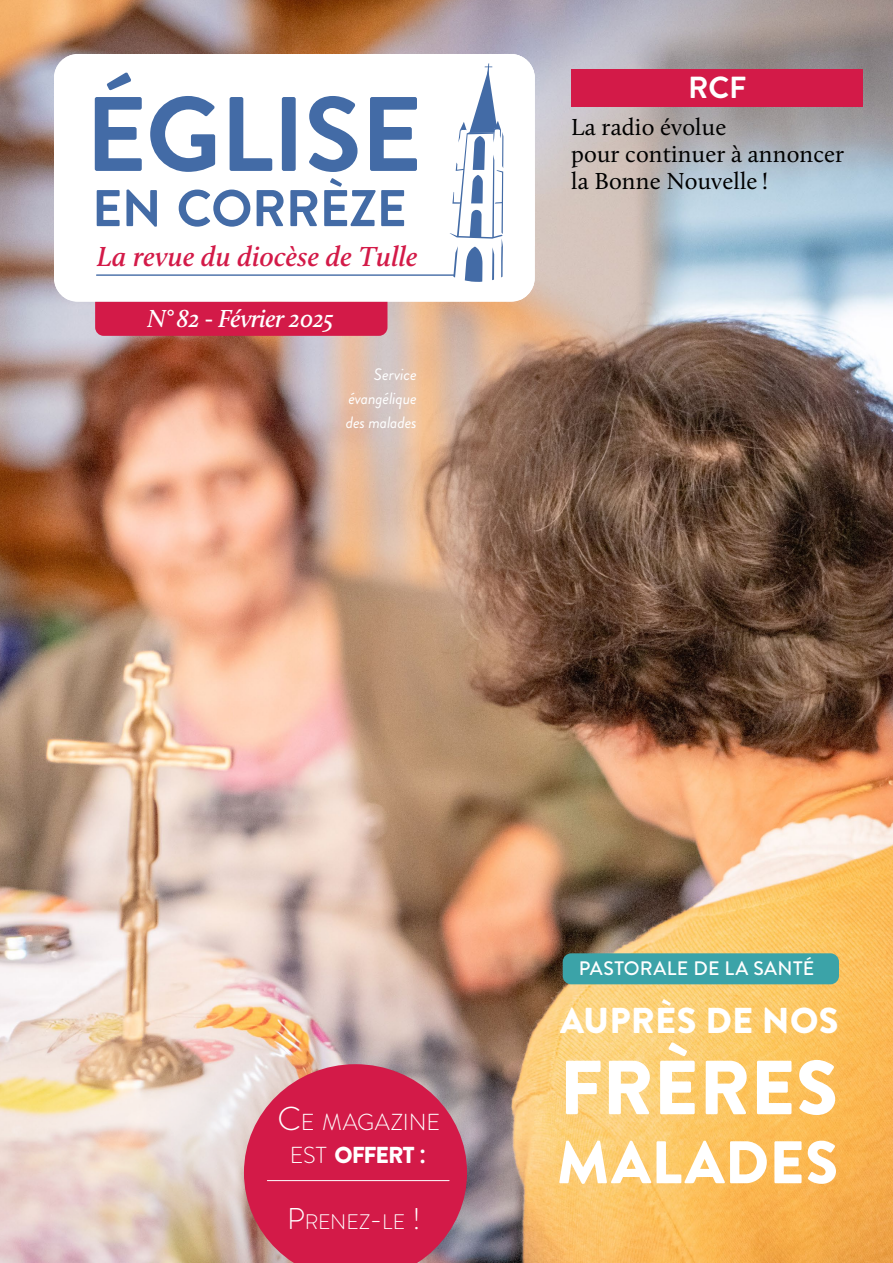
<style>
.page{position:relative;width:893px;height:1263px;background:#fff}
.page>*{position:absolute;margin:0;border:0;box-sizing:border-box;transform-origin:0 0}
.t1{font:700 105.6px "Brandon Grotesque";letter-spacing:-.01em;color:#436ba6}
.t2{font:900 76.5px "Brandon Grotesque";color:#fff}
.t3{font:900 60px "Brandon Grotesque";letter-spacing:.01em;color:#fff}
.t4{font:700 51.45px "Brandon Grotesque";letter-spacing:-.01em;color:#436ba6}
.t5{font:900 36px "Brandon Grotesque";letter-spacing:.01em;color:#fff}
.t6{font:700 30.45px "Brandon Grotesque";color:#fff}
.t7{font:italic 600 28.5px "Calluna";letter-spacing:.005em;color:#d31a48}
.t8{font:italic 600 25.5px "Calluna";letter-spacing:-.025em;color:#fff}
.t9{font:24px/27px "Calluna";letter-spacing:.005em;color:#000}
.t10{font:300 23.1px/33px "Brandon Grotesque";letter-spacing:-.005em;color:#fff;text-align:center}
.t11{font:300 21px "Brandon Grotesque";letter-spacing:-.005em;color:#fff}
.t12{font:500 19.5px "Brandon Grotesque";letter-spacing:.02em;color:#fff}
.t13{font:italic 16.5px/24px "Brandon Grotesque";letter-spacing:-.01em;color:#fff;text-align:justify}
.s1{font-size:33px}
.s2{font-weight:900}
.s3{font-weight:400;font-size:33px}
.s4{font-size:30px}
</style>
<div class="page">
<img style="left:0;top:0;width:893px;height:1263px">
<svg style="left:19px;top:1047px;width:552px;height:175px;background:#dcc8b6"></svg>
<svg style="left:244px;top:1064px;width:223px;height:199px;background:#ce3358"></svg>
<hr style="left:267px;top:1180px;width:182px;height:1px;background:#fff">
<div style="left:571px;top:69px;width:292px;height:37px;background:#d31a48"></div>
<div style="left:563px;top:953px;width:276px;height:31px;background:#3ba3a8;border-radius:9px"></div>
<svg style="left:54px;top:54px;width:481px;height:246px"></svg>
<div style="left:252px;top:54px;width:283px;height:192px;background:#fff"></div>
<svg style="left:449px;top:63px;width:54px;height:220px"></svg>
<hr style="left:97px;top:274px;width:357px;height:2px;background:#436ba6">
<div style="left:95px;top:302px;width:292px;height:34px;background:#d31a48"></div>
<h1 class="t1" style="left:85px;top:61px;width:339px">ÉGLISE</h1>
<h3 class="t4" style="left:92px;top:172px;width:316px">EN CORRÈZE</h3>
<p class="t7" style="left:97px;top:239px;width:322px">La revue du diocèse de Tulle</p>
<p class="t8" style="left:147px;top:303px;width:188px">N°82 - Février 2025</p>
<p class="t13" style="left:346px;top:363px;width:72px;text-indent:28px">Service évangélique des malades</p>
<p class="t6" style="left:688px;top:67px;width:60px">RCF</p>
<p class="t9" style="left:571px;top:113px;width:274px">La radio évolue<br>pour continuer à annoncer la Bonne Nouvelle !</p>
<p class="t10" style="left:278px;top:1106px;width:164px"><span class="s1">C</span>E MAGAZINE<br>EST <span class="s2">OFFERT</span> <span class="s3">:</span></p>
<p class="t11" style="left:287px;top:1207px;width:135px"><span class="s4">P</span>RENEZ<span class="s4">-</span>LE <span class="s4">!</span></p>
<p class="t12" style="left:579px;top:955px;width:237px">PASTORALE DE LA SANTÉ</p>
<h3 class="t5" style="left:560px;top:995px;width:280px">AUPRÈS DE NOS</h3>
<h2 class="t2" style="left:559px;top:1034px;width:280px">FRÈRES</h2>
<h3 class="t3" style="left:557px;top:1120px;width:283px">MALADES</h3>
</div>
